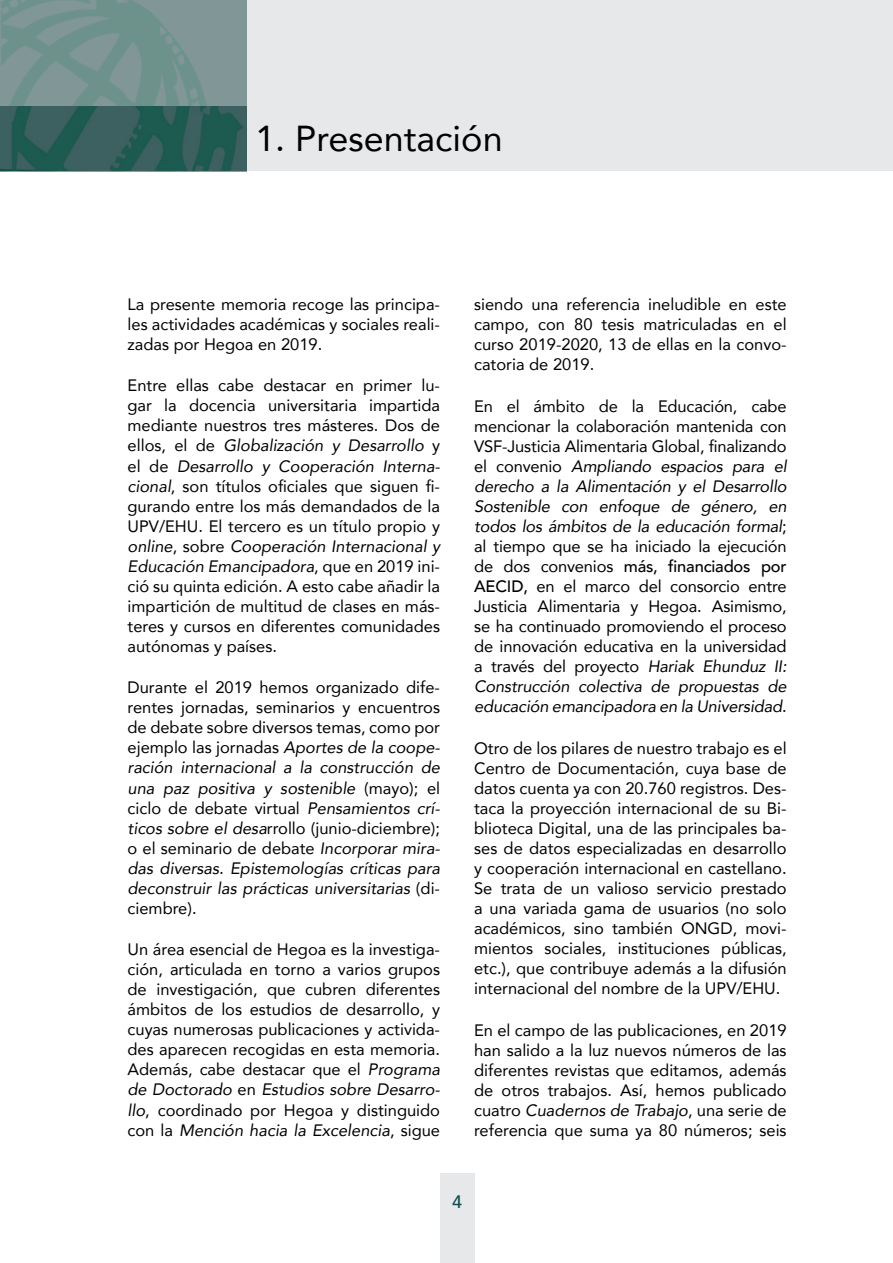
<style>
.page{position:relative;width:893px;height:1263px;background:#fff}
.page>*{position:absolute;margin:0;border:0;box-sizing:border-box;transform-origin:0 0}
.t1{font:36px "Avenir";color:#000}
.t2{font:500 18px "Avenir";color:#134d4d}
.t3{font:16.5px/20.1px "Avenir";color:#000;text-align:justify}
.s1{font-style:italic}
.s2{font-weight:500}
</style>
<div class="page">
<div style="left:440px;top:1174px;width:34px;height:89px;background:#e6e8e9"></div>
<div style="left:0;top:0;width:893px;height:170px;background:#e6e8e9"></div>
<img style="left:0;top:0;width:247px;height:171px">
<img style="left:0;top:106px;width:247px;height:64px">
<h1 class="t1" style="left:255px;top:109px;width:249px">1. Presentación</h1>
<p class="t3" style="left:128px;top:294px;width:314px">La presente memoria recoge las principa&shy;les actividades académicas y sociales reali&shy;zadas por Hegoa en 2019.</p>
<p class="t3" style="left:128px;top:375px;width:314px">Entre ellas cabe destacar en primer lu&shy;gar la docencia universitaria impartida mediante nuestros tres másteres. Dos de ellos, el de <span class="s1">Globalización y Desarrollo</span> y el de <span class="s1">Desarrollo y Cooperación Interna&shy;cional</span>, son títulos oficiales que siguen fi&shy;gurando entre los más demandados de la UPV/EHU. El tercero es un título propio y <span class="s1">online</span>, sobre <span class="s1">Cooperación Internacional y Educación Emancipadora</span>, que en 2019 ini&shy;ció su quinta edición. A esto cabe añadir la impartición de multitud de clases en más&shy;teres y cursos en diferentes comunidades autónomas y países.</p>
<p class="t3" style="left:128px;top:677px;width:314px">Durante el 2019 hemos organizado dife&shy;rentes jornadas, seminarios y encuentros de debate sobre diversos temas, como por ejemplo las jornadas <span class="s1">Aportes de la coope&shy;ración internacional a la construcción de una paz positiva y sostenible</span> (mayo); el ciclo de debate virtual <span class="s1">Pensamientos crí&shy;ticos sobre el desa</span>rrollo (junio-diciembre); o el seminario de debate <span class="s1">Incorporar mira&shy;das diversas. Epistemologías críticas para deconstruir las prácticas universitarias</span> (di&shy;ciembre).</p>
<p class="t3" style="left:128px;top:939px;width:314px">Un área esencial de Hegoa es la investiga&shy;ción, articulada en torno a varios grupos de investigación, que cubren diferentes ámbitos de los estudios de desarrollo, y cuyas numerosas publicaciones y activida&shy;des aparecen recogidas en esta memoria.<br>Además, cabe destacar que el <span class="s1">Programa de Doctorado</span> en <span class="s1">Estudios sobre Desarro&shy;llo</span>, coordinado por Hegoa y distinguido con la <span class="s1">Mención hacia la Excelencia</span>, sigue</p>
<p class="t3" style="left:474px;top:294px;width:314px">siendo una referencia ineludible en este campo, con 80 tesis matriculadas en el curso 2019-2020, 13 de ellas en la convo&shy;catoria de 2019.</p>
<p class="t3" style="left:474px;top:395px;width:314px">En el ámbito de la Educación, cabe mencionar la colaboración mantenida con VSF-Justicia Alimentaria Global, finalizando el convenio <span class="s1">Ampliando espacios para el derecho a la Alimentación y el Desarrollo Sostenible con enfoque de género, en todos los ámbitos de la educación formal</span>; al tiempo que se ha iniciado la ejecución de dos convenios <span class="s2">más, financiados por AECID,</span> en el marco del consorcio entre Justicia Alimentaria y Hegoa. Asimismo, se ha continuado promoviendo el proceso de innovación educativa en la universidad a través del proyecto <span class="s1">Hariak Ehunduz II:<br>Construcción colectiva de propuestas de educación emancipadora en la Universidad</span>.</p>
<p class="t3" style="left:474px;top:737px;width:314px">Otro de los pilares de nuestro trabajo es el Centro de Documentación, cuya base de datos cuenta ya con 20.760 registros. Des&shy;taca la proyección internacional de su Bi&shy;blioteca Digital, una de las principales ba&shy;ses de datos especializadas en desarrollo y cooperación internacional en castellano.<br>Se trata de un valioso servicio prestado a una variada gama de usuarios (no solo académicos, sino también ONGD, movi&shy;mientos sociales, instituciones públicas, etc.), que contribuye además a la difusión internacional del nombre de la UPV/EHU.</p>
<p class="t3" style="left:474px;top:1019px;width:314px">En el campo de las publicaciones, en 2019 han salido a la luz nuevos números de las diferentes revistas que editamos, además de otros trabajos. Así, hemos publicado cuatro <span class="s1">Cuadernos de Trabajo</span>, una serie de referencia que suma ya 80 números; seis</p>
<p class="t2" style="left:452px;top:1186px;width:12px">4</p>
</div>
